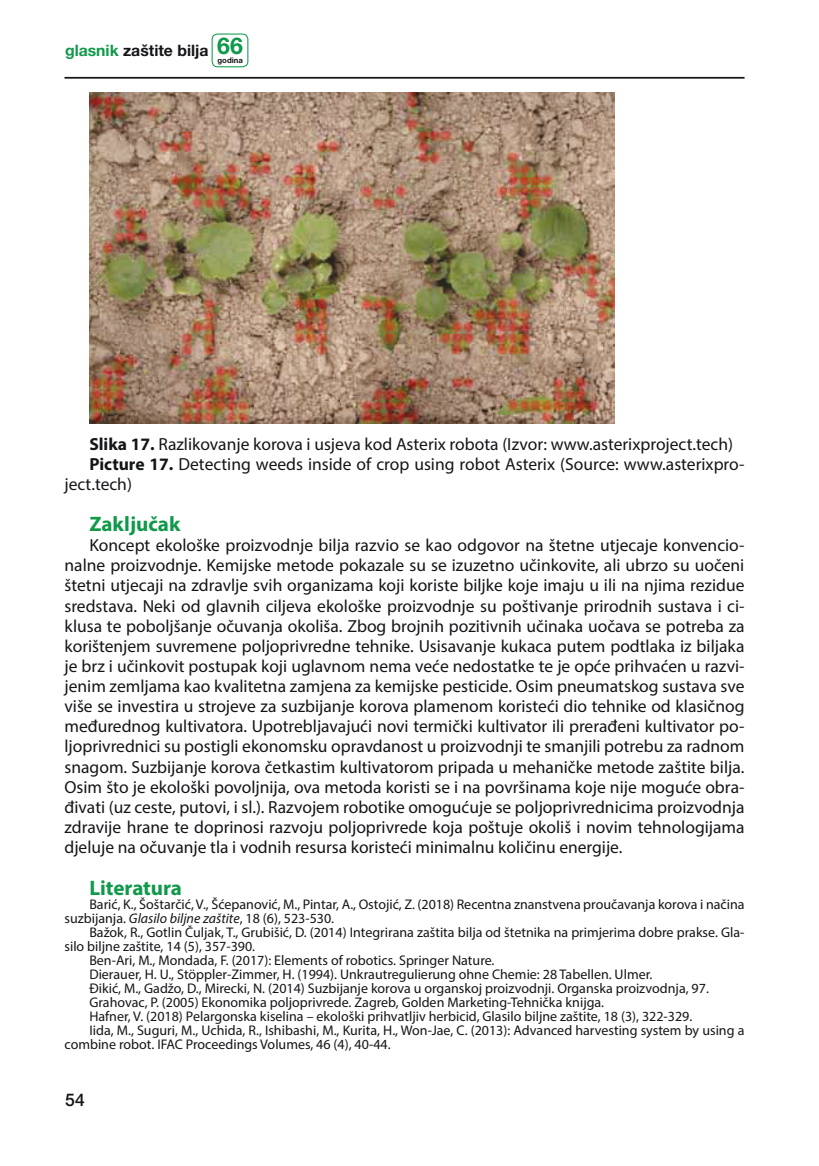
<style>
.page{position:relative;width:819px;height:1166px;background:#fff}
.page>*{position:absolute;margin:0;border:0;box-sizing:border-box;transform-origin:0 0}
.t1{font:700 21px "Myriad Pro";color:#10994a}
.t2{font:17.5px/20.1px "Myriad Pro";color:#141517;text-align:justify}
.t3{font:500 17.5px "Helvetica Neue LT Pro";color:#141517}
.t4{font:700 15.75px "Helvetica Neue LT Pro";color:#141517}
.t5{font:14px/14px "Myriad Pro";color:#141517}
.t6{font:700 7.7px "Helvetica Neue LT Pro";color:#141517}
.s1{color:#10994a}
.s2{font-size:23.1px;color:#10994a}
.s3{font-weight:700}
.s4{font-style:italic}
</style>
<div class="page">
<hr style="left:64px;top:77px;width:680px;height:2px;background:#141517">
<div style="left:211px;top:34px;width:37px;height:33px;border:1px solid #10994a;border-radius:5px"></div>
<img style="left:89px;top:92px;width:525px;height:331px">
<p class="t4" style="left:65px;top:44px;width:179px"><span class="s1">glasnik</span> zaštite bilja <span class="s2">66</span></p>
<p class="t6" style="left:217px;top:58px;width:27px">godina</p>
<p class="t2" style="left:89px;top:435px;width:645px"><span class="s3">Slika 17.</span> Razlikovanje korova i usjeva kod Asterix robota (Izvor: www.asterixproject.tech)</p>
<p class="t2" style="left:89px;top:455px;width:656px"><span class="s3">Picture 17.</span> Detecting weeds inside of crop using robot Asterix (Source: www.asterixpro-</p>
<p class="t2" style="left:64px;top:475px;width:69px">ject.tech)</p>
<p class="t1" style="left:89px;top:511px;width:93px">Zaključak</p>
<p class="t2" style="left:64px;top:536px;width:681px;text-indent:25px">Koncept ekološke proizvodnje bilja razvio se kao odgovor na štetne utjecaje konvencio&shy;nalne proizvodnje. Kemijske metode pokazale su se izuzetno učinkovite, ali ubrzo su uočeni štetni utjecaji na zdravlje svih organizama koji koriste biljke koje imaju u ili na njima rezidue sredstava. Neki od glavnih ciljeva ekološke proizvodnje su poštivanje prirodnih sustava i ci&shy;klusa te poboljšanje očuvanja okoliša. Zbog brojnih pozitivnih učinaka uočava se potreba za korištenjem suvremene poljoprivredne tehnike. Usisavanje kukaca putem podtlaka iz biljaka je brz i učinkovit postupak koji uglavnom nema veće nedostatke te je opće prihvaćen u razvi&shy;jenim zemljama kao kvalitetna zamjena za kemijske pesticide. Osim pneumatskog sustava sve više se investira u strojeve za suzbijanje korova plamenom koristeći dio tehnike od klasičnog međurednog kultivatora. Upotrebljavajući novi termički kultivator ili prerađeni kultivator po&shy;ljoprivrednici su postigli ekonomsku opravdanost u proizvodnji te smanjili potrebu za radnom snagom. Suzbijanje korova četkastim kultivatorom pripada u mehaničke metode zaštite bilja.<br>Osim što je ekološki povoljnija, ova metoda koristi se i na površinama koje nije moguće obra&shy;đivati (uz ceste, putovi, i sl.). Razvojem robotike omogućuje se poljoprivrednicima proizvodnja zdravije hrane te doprinosi razvoju poljoprivrede koja poštuje okoliš i novim tehnologijama djeluje na očuvanje tla i vodnih resursa koristeći minimalnu količinu energije.</p>
<p class="t1" style="left:89px;top:875px;width:94px">Literatura</p>
<p class="t5" style="left:64px;top:898px;width:681px;text-indent:25px">Barić, K., Šoštarčić, V., Šćepanović, M., Pintar, A., Ostojić, Z. (2018) Recentna znanstvena proučavanja korova i načina suzbijanja. <span class="s4">Glasilo biljne zaštite</span>, 18 (6), 523-530.</p>
<p class="t5" style="left:89px;top:926px;width:656px">Bažok, R., Gotlin Čuljak, T., Grubišić, D. (2014) Integrirana zaštita bilja od štetnika na primjerima dobre prakse. Gla-</p>
<p class="t5" style="left:64px;top:940px;width:192px">silo biljne zaštite, 14 (5), 357-390.</p>
<p class="t5" style="left:89px;top:954px;width:406px">Ben-Ari, M., Mondada, F. (2017): Elements of robotics. Springer Nature.</p>
<p class="t5" style="left:89px;top:968px;width:564px">Dierauer, H. U., Stöppler-Zimmer, H. (1994). Unkrautregulierung ohne Chemie: 28 Tabellen. Ulmer.</p>
<p class="t5" style="left:89px;top:982px;width:621px">Đikić, M., Gadžo, D., Mirecki, N. (2014) Suzbijanje korova u organskoj proizvodnji. Organska proizvodnja, 97.</p>
<p class="t5" style="left:89px;top:996px;width:516px">Grahovac, P. (2005) Ekonomika poljoprivrede. Zagreb, Golden Marketing-Tehnička knijga.</p>
<p class="t5" style="left:89px;top:1010px;width:604px">Hafner, V. (2018) Pelargonska kiselina – ekološki prihvatljiv herbicid, Glasilo biljne zaštite, 18 (3), 322-329.</p>
<p class="t5" style="left:89px;top:1024px;width:656px">Iida, M., Suguri, M., Uchida, R., Ishibashi, M., Kurita, H., Won-Jae, C. (2013): Advanced harvesting system by using a</p>
<p class="t5" style="left:64px;top:1038px;width:327px">combine robot. IFAC Proceedings Volumes, 46 (4), 40-44.</p>
<p class="t3" style="left:65px;top:1090px;width:21px">54</p>
</div>
